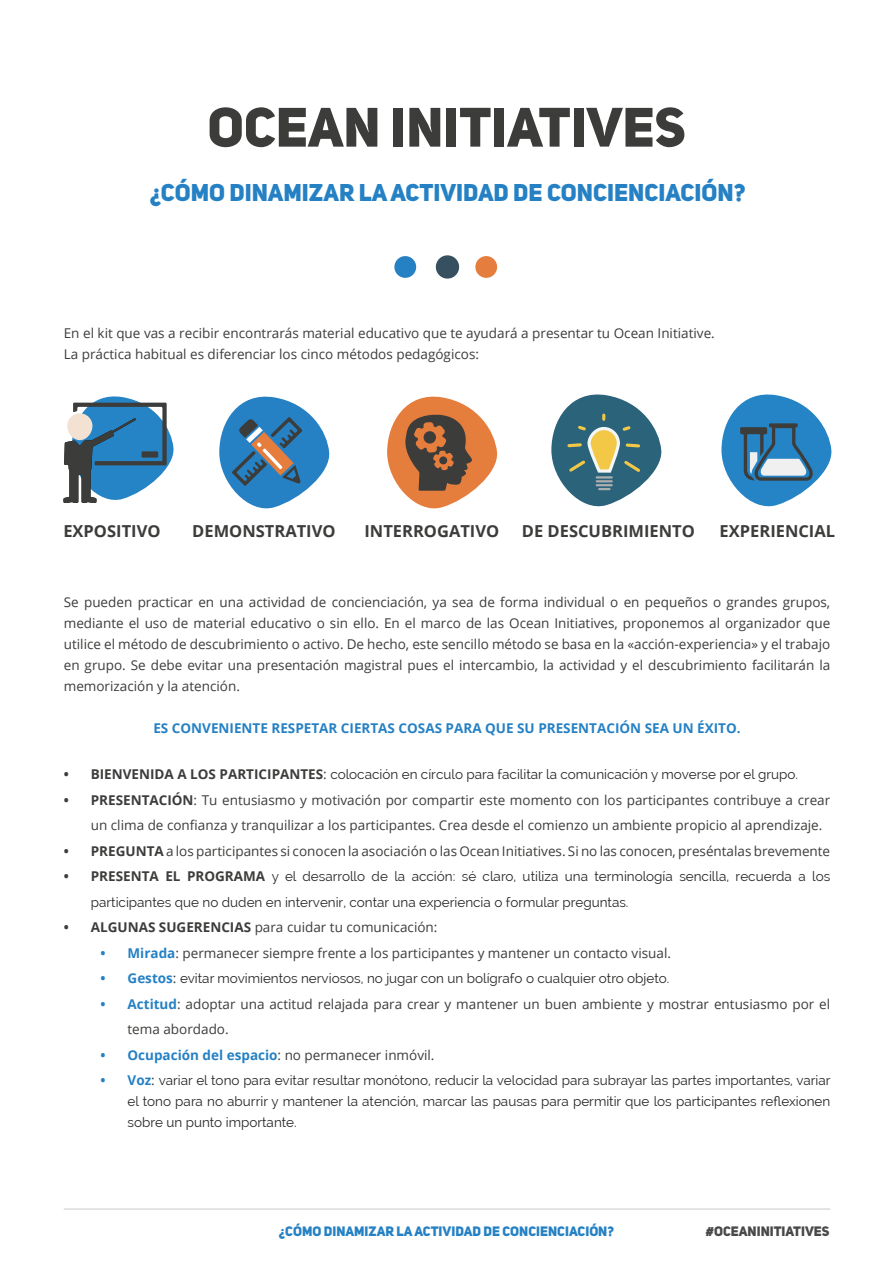
<style>
.page{position:relative;width:893px;height:1263px;background:#fff}
.page>*{position:absolute;margin:0;border:0;box-sizing:border-box;transform-origin:0 0}
.t1{font:54.75px "Uni Sans Heavy CAPS";color:#3c3c3b}
.t2{font:24px "Uni Sans Heavy CAPS";color:#2581c4}
.t3{font:700 16.5px "Open Sans";color:#3c3c3b}
.t4{font:13.5px/21px "Open Sans";color:#3c3c3b}
.t5{font:13.5px/21px "Raleway";color:#282827}
.t6{font:700 13.5px "Open Sans";color:#2581c4}
.t7{font:13.5px "Uni Sans Heavy CAPS";color:#2581c4}
.t8{font:13.5px "Uni Sans Heavy CAPS";color:#494848}
.s1{font-family:"Open Sans";font-weight:700;color:#3c3c3b}
.s2{font-family:"Open Sans";color:#3c3c3b}
.s3{font-weight:700}
.s4{font-weight:700;color:#2581c4}
.s5{font-family:"Open Sans";font-weight:700;color:#2581c4}
</style>
<div class="page">
<hr style="left:64px;top:1208px;width:766px;height:2px;background:#dadada">
<svg style="left:63px;top:396px;width:111px;height:107px"></svg>
<svg style="left:219px;top:396px;width:111px;height:113px"></svg>
<svg style="left:387px;top:396px;width:111px;height:113px"></svg>
<svg style="left:721px;top:394px;width:111px;height:113px"></svg>
<svg style="left:551px;top:394px;width:111px;height:113px"></svg>
<div style="left:394px;top:256px;width:22px;height:22px;background:#2581c4;border-radius:50%"></div>
<div style="left:437px;top:256px;width:21px;height:22px;background:#36505f;border-radius:50%"></div>
<div style="left:436px;top:255px;width:23px;height:24px;border:2px solid #36505f;border-radius:50%"></div>
<div style="left:475px;top:256px;width:22px;height:22px;background:#e57d3e;border-radius:50%"></div>
<h1 class="t1" style="left:207px;top:92px;width:480px">OCEAN INITIATIVES</h1>
<h2 class="t2" style="left:150px;top:177px;width:597px">¿CÓMO DINAMIZAR LA ACTIVIDAD DE CONCIENCIACIÓN?</h2>
<p class="t4" style="left:64px;top:322px;width:653px">En el kit que vas a recibir encontrarás material educativo que te ayudará a presentar tu Ocean Initiative.<br>La práctica habitual es diferenciar los cinco métodos pedagógicos:</p>
<p class="t3" style="left:63px;top:519px;width:99px">EXPOSITIVO</p>
<p class="t3" style="left:192px;top:519px;width:145px">DEMONSTRATIVO</p>
<p class="t3" style="left:364px;top:519px;width:136px">INTERROGATIVO</p>
<p class="t3" style="left:522px;top:519px;width:175px">DE DESCUBRIMIENTO</p>
<p class="t3" style="left:720px;top:519px;width:117px">EXPERIENCIAL</p>
<p class="t4" style="left:64px;top:591px;width:768px;text-align:justify">Se pueden practicar en una actividad de concienciación, ya sea de forma individual o en pequeños o grandes grupos, mediante el uso de material educativo o sin ello. En el marco de las Ocean Initiatives, proponemos al organizador que utilice el método de descubrimiento o activo. De hecho, este sencillo método se basa en la «acción-experiencia» y el trabajo en grupo. Se debe evitar una presentación magistral pues el intercambio, la actividad y el descubrimiento facilitarán la memorización y la atención.</p>
<p class="t6" style="left:153px;top:718px;width:589px">ES CONVENIENTE RESPETAR CIERTAS COSAS PARA QUE SU PRESENTACIÓN SEA UN ÉXITO.</p>
<p class="t5" style="left:64px;top:764px;width:736px"><span class="s1">• BIENVENIDA A LOS PARTICIPANTES</span><span class="s2">:</span> colocación en círculo para facilitar la comunicación y moverse por el grupo.</p>
<p class="t4" style="left:91px;top:787px;width:741px;line-height:25.5px;text-indent:-27px"><span class="s3">• PRESENTACIÓN</span>: Tu entusiasmo y motivación por compartir este momento con los participantes contribuye a crear un clima de confianza y tranquilizar a los participantes. Crea desde el comienzo un ambiente propicio al aprendizaje.</p>
<p class="t4" style="left:64px;top:840px;width:768px"><span class="s3">• PREGUNTA</span> a los participantes si conocen la asociación o las Ocean Initiatives. Si no las conocen, preséntalas brevemente</p>
<p class="t5" style="left:91px;top:864px;width:741px;line-height:25.5px;text-indent:-27px"><span class="s1">• PRESENTA EL PROGRAMA</span> y el desarrollo de la acción: sé claro, utiliza una terminología sencilla, recuerda a los participantes que no duden en intervenir, contar una experiencia o formular preguntas.</p>
<p class="t4" style="left:64px;top:916px;width:375px"><span class="s3">• ALGUNAS SUGERENCIAS</span> para cuidar tu comunicación:</p>
<p class="t4" style="left:101px;top:942px;width:572px"><span class="s4">• Mirada</span>: permanecer siempre frente a los participantes y mantener un contacto visual.</p>
<p class="t5" style="left:101px;top:968px;width:570px"><span class="s5">• Gestos</span><span class="s2">:</span> evitar movimientos nerviosos, no jugar con un bolígrafo o cualquier otro objeto.</p>
<p class="t4" style="left:128px;top:991px;width:704px;line-height:25.5px;text-indent:-27px"><span class="s4">• Actitud</span>: adoptar una actitud relajada para crear y mantener un buen ambiente y mostrar entusiasmo por el tema abordado.</p>
<p class="t4" style="left:101px;top:1044px;width:335px"><span class="s4">• Ocupación del espacio</span>: no permanecer inmóvil.</p>
<p class="t5" style="left:128px;top:1070px;width:704px;text-align:justify;text-indent:-27px"><span class="s5">• Voz</span><span class="s2">:</span> variar el tono para evitar resultar monótono, reducir la velocidad para subrayar las partes importantes, variar el tono para no aburrir y mantener la atención, marcar las pausas para permitir que los participantes reflexionen sobre un punto importante.</p>
<p class="t7" style="left:279px;top:1222px;width:337px">¿CÓMO DINAMIZAR LA ACTIVIDAD DE CONCIENCIACIÓN?</p>
<p class="t8" style="left:705px;top:1222px;width:126px">#OCEANINITIATIVES</p>
</div>
